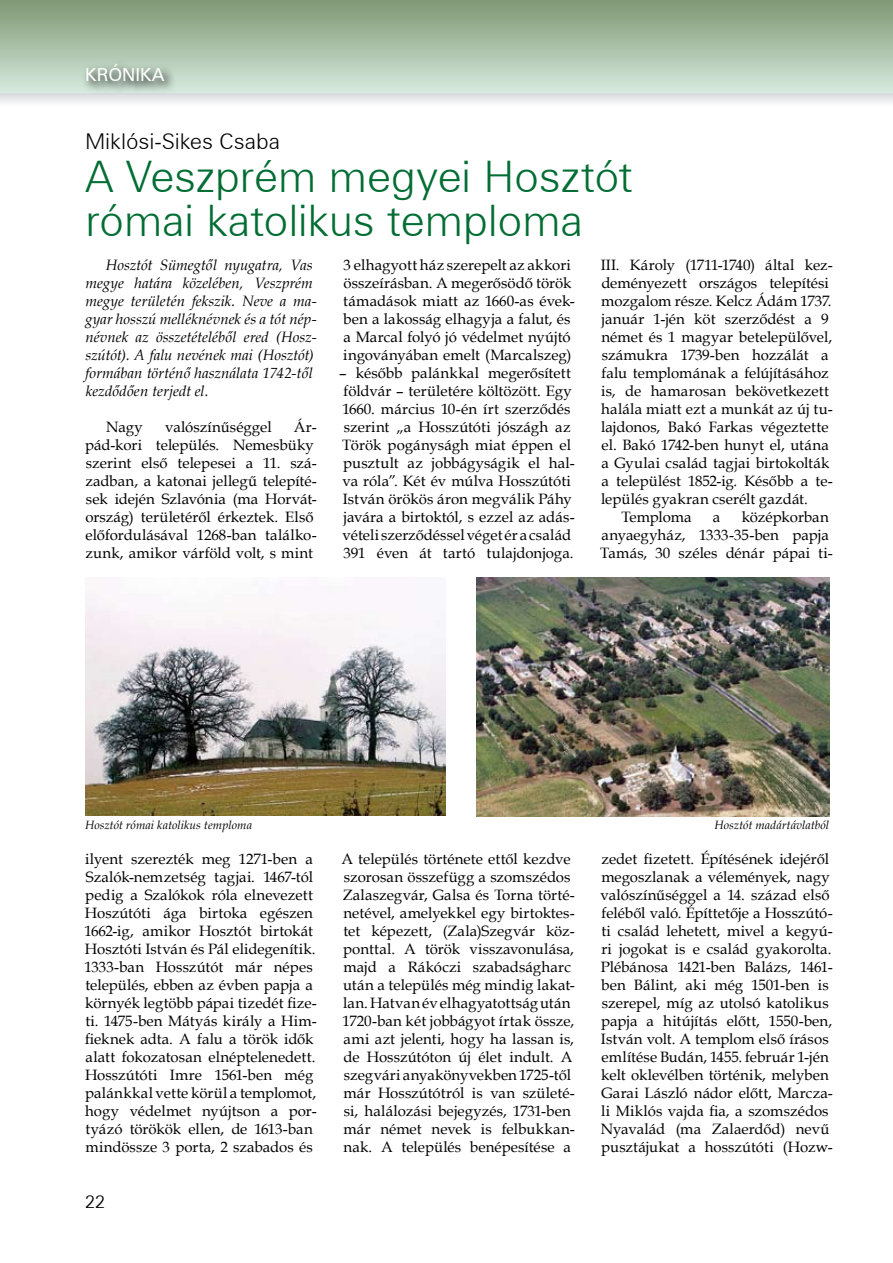
<style>
.page{position:relative;width:893px;height:1263px;background:#fff}
.page>*{position:absolute;margin:0;border:0;box-sizing:border-box;transform-origin:0 0}
.t1{font:43.5px/43.5px "Zurich Lt PFL Normal";letter-spacing:-.01em;color:#006d33}
.t2{font:21.75px "Zurich Lt PFL Normal";letter-spacing:-.005em;color:#000}
.t3{font:18px "Zurich PFL Normal";color:#fff}
.t4{font:18px "Zurich Lt PFL Normal";color:#000}
.t5{font:15px/18px "Book Antiqua";letter-spacing:.005em;color:#000}
.t6{font:italic 15px/18px "Book Antiqua";color:#000}
.t7{font:italic 12px "Book Antiqua";letter-spacing:.005em;color:#000}
</style>
<div class="page">
<div style="left:0;top:0;width:893px;height:94px;background:linear-gradient(to bottom,#7f9772,#d6eade)"></div>
<svg style="left:0;top:94px;width:893px;height:9px"></svg>
<svg style="left:81px;top:59px;width:194px;height:44px;background:#c4d3c8"></svg>
<img style="left:477px;top:577px;width:352px;height:239px">
<img style="left:85px;top:594px;width:360px;height:222px">
<p class="t3" style="left:85px;top:62px;width:81px">KRÓNIKA</p>
<h2 class="t2" style="left:85px;top:128px;width:196px">Miklósi-Sikes Csaba</h2>
<h1 class="t1" style="left:85px;top:154px;width:549px">A Veszprém megyei Hosztót római katolikus temploma</h1>
<p class="t6" style="left:85px;top:255px;width:233px;text-indent:21px">Hosztót Sümegtől nyugatra, Vas megye határa közelében, Veszprém megye területén fekszik. Neve a ma&shy;gyar hosszú melléknévnek és a tót nép&shy;névnek az összetételéből ered (Hosz&shy;szútót). A falu nevének mai (Hosztót) formában történő használata 1742-től kezdődően terjedt el.</p>
<p class="t5" style="left:106px;top:418px;width:38px">Nagy</p>
<p class="t5" style="left:165px;top:418px;width:108px">valószínűséggel</p>
<p class="t5" style="left:85px;top:418px;width:233px;text-indent:209px">Ár&shy;pád-kori település. Nemesbüky szerint első telepesei a 11. szá&shy;zadban, a katonai jellegű telepíté&shy;sek idején Szlavónia (ma Horvát&shy;ország) területéről érkeztek. Első előfordulásával 1268-ban találko&shy;zunk, amikor várföld volt, s mint</p>
<p class="t5" style="left:343px;top:256px;width:233px">3 elhagyott ház szerepelt az akkori összeírásban. A megerősödő török támadások miatt az 1660-as évek&shy;ben a lakosság elhagyja a falut, és a Marcal folyó jó védelmet nyújtó ingoványában emelt (Marcalszeg)</p>
<p class="t5" style="left:339px;top:364px;width:237px">– később palánkkal megerősített földvár – területére költözött. Egy 1660. március 10-én írt szerződés szerint „a Hosszútóti jószágh az Török pogányságh miat éppen el pusztult az jobbágyságik el hal&shy;va róla”. Két év múlva Hosszútóti István örökös áron megválik Páhy javára a birtoktól, s ezzel az adás&shy;vételi szerződéssel véget ér a család 391 éven át tartó tulajdonjoga.</p>
<p class="t5" style="left:601px;top:256px;width:233px">III. Károly (1711-1740) által kez-</p>
<p class="t5" style="left:601px;top:274px;width:229px">deményezett országos telepítési</p>
<p class="t5" style="left:601px;top:292px;width:232px">mozgalom része. Kelcz Ádám 1737.</p>
<p class="t5" style="left:601px;top:310px;width:229px">január 1-jén köt szerződést a 9</p>
<p class="t5" style="left:601px;top:328px;width:232px">német és 1 magyar betelepülővel,</p>
<p class="t5" style="left:602px;top:346px;width:228px">számukra 1739-ben hozzálát a</p>
<p class="t5" style="left:601px;top:364px;width:229px">falu templomának a felújításához</p>
<p class="t5" style="left:601px;top:382px;width:229px">is, de hamarosan bekövetkezett</p>
<p class="t5" style="left:601px;top:400px;width:233px">halála miatt ezt a munkát az új tu-</p>
<p class="t5" style="left:601px;top:418px;width:229px">lajdonos, Bakó Farkas végeztette</p>
<p class="t5" style="left:602px;top:436px;width:229px">el. Bakó 1742-ben hunyt el, utána</p>
<p class="t5" style="left:601px;top:454px;width:230px">a Gyulai család tagjai birtokolták</p>
<p class="t5" style="left:601px;top:472px;width:233px">a települést 1852-ig. Később a te-</p>
<p class="t5" style="left:601px;top:490px;width:208px">lepülés gyakran cserélt gazdát.</p>
<p class="t5" style="left:621px;top:508px;width:72px">Temploma</p>
<p class="t5" style="left:713px;top:508px;width:9px">a</p>
<p class="t5" style="left:600px;top:508px;width:234px;text-indent:141px">középkorban anyaegyház, 1333-35-ben papja<br>Tamás, 30 széles dénár pápai ti-</p>
<p class="t7" style="left:85px;top:816px;width:168px">Hosztót római katolikus temploma</p>
<p class="t7" style="left:714px;top:816px;width:116px">Hosztót madártávlatból</p>
<p class="t5" style="left:84px;top:850px;width:234px">ilyent szerezték meg 1271-ben a Szalók-nemzetség tagjai. 1467-tól pedig a Szalókok róla elnevezett Hoszútóti ága birtoka egészen 1662-ig, amikor Hosztót birtokát Hosztóti István és Pál elidegenítik.<br>1333-ban Hosszútót már népes település, ebben az évben papja a környék legtöbb pápai tizedét fize&shy;ti. 1475-ben Mátyás király a Him&shy;fieknek adta. A falu a török idők alatt fokozatosan elnéptelenedett.<br>Hosszútóti Imre 1561-ben még palánkkal vette körül a templomot, hogy védelmet nyújtson a por&shy;tyázó törökök ellen, de 1613-ban mindössze 3 porta, 2 szabados és</p>
<p class="t4" style="left:85px;top:1190px;width:21px">22</p>
<p class="t5" style="left:341px;top:850px;width:235px">A település története ettől kezdve szorosan összefügg a szomszédos Zalaszegvár, Galsa és Torna törté&shy;netével, amelyekkel egy birtoktes&shy;tet képezett, (Zala)Szegvár köz&shy;ponttal. A török visszavonulása, majd a Rákóczi szabadságharc után a település még mindig lakat&shy;lan. Hatvan év elhagyatottság után 1720-ban két jobbágyot írtak össze, ami azt jelenti, hogy ha lassan is, de Hosszútóton új élet indult. A szegvári anyakönyvekben 1725-től már Hosszútótról is van születé&shy;si, halálozási bejegyzés, 1731-ben már német nevek is felbukkan&shy;nak. A település benépesítése a</p>
<p class="t5" style="left:601px;top:850px;width:234px">zedet fizetett. Építésének idejéről megoszlanak a vélemények, nagy valószínűséggel a 14. század első feléből való. Építtetője a Hosszútó&shy;ti család lehetett, mivel a kegyú&shy;ri jogokat is e család gyakorolta.<br>Plébánosa 1421-ben Balázs, 1461- ben Bálint, aki még 1501-ben is szerepel, míg az utolsó katolikus papja a hitújítás előtt, 1550-ben, István volt. A templom első írásos említése Budán, 1455. február 1-jén kelt oklevélben történik, melyben Garai László nádor előtt, Marcza&shy;li Miklós vajda fia, a szomszédos Nyavalád (ma Zalaerdőd) nevű pusztájukat a hosszútóti (Hozw-</p>
</div>
